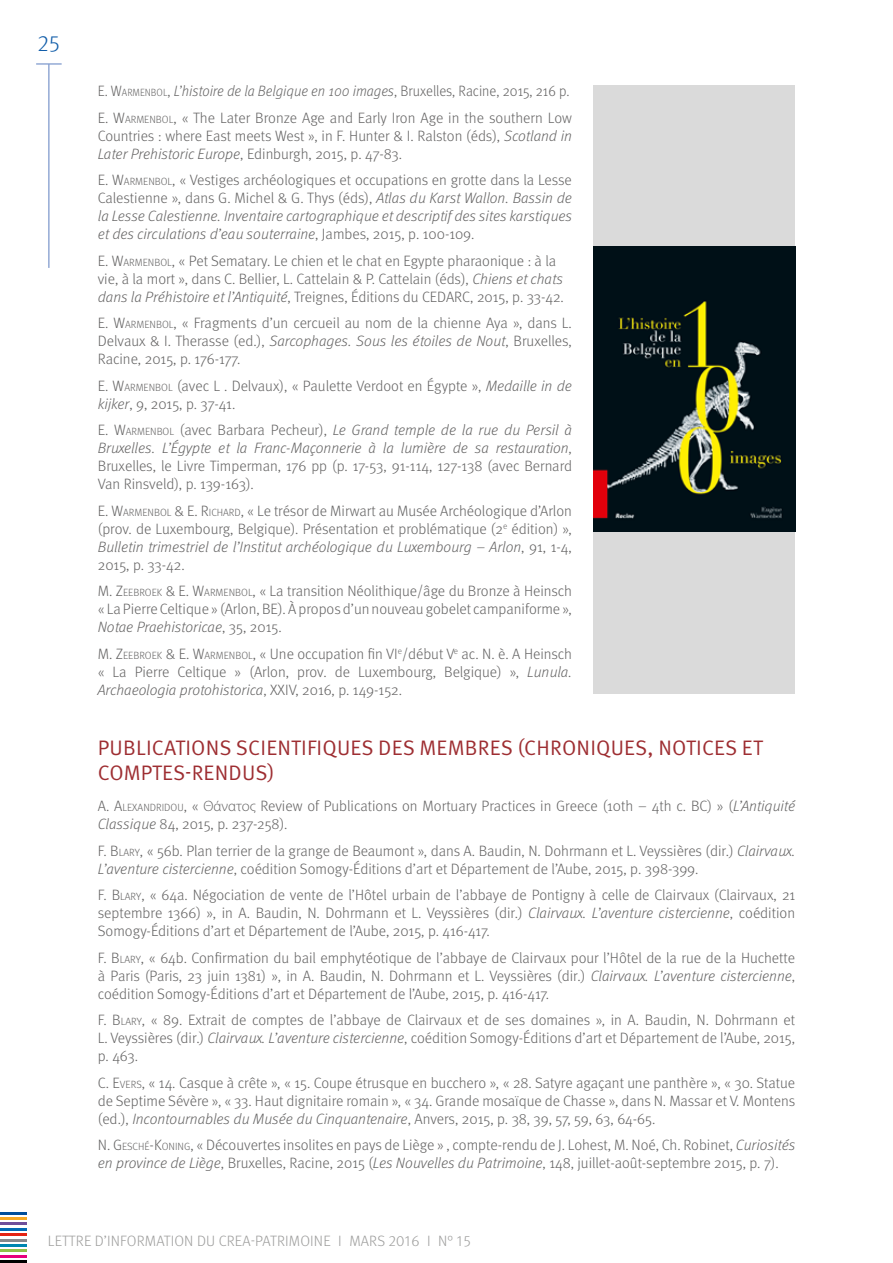
<style>
.page{position:relative;width:893px;height:1263px;background:#fff}
.page>*{position:absolute;margin:0;border:0;box-sizing:border-box;transform-origin:0 0}
.t1{font:300 22.5px "Meta OT";color:#115da9}
.t2{font:21px/25.2px "Meta OT Norm";letter-spacing:.01em;color:#9e2e32}
.t3{font:300 15px/18px "Meta OT";color:#646363;text-align:justify}
.t4{font:italic 300 15px/18px "Meta OT";color:#646363;text-align:justify}
.t5{font:300 15px/26.5px "Meta OT";color:#646363;scale:.94 1}
.t6{font:300 15px "Meta OT";letter-spacing:.01em;color:#9d9d9c}
.s1{font-style:inherit}
.s2{font-size:10.5px}
.s3{font-style:italic}
.s4{font-style:normal}
.s5{font-style:normal;font-size:10.5px}
.s6{font-family:"Myriad Pro"}
</style>
<div class="page">
<hr style="left:0;top:1255px;width:27px;height:2px;background:#e6007d">
<hr style="left:0;top:1260px;width:27px;height:3px;background:#000">
<hr style="left:0;top:1249px;width:27px;height:3px;background:#8fc148">
<hr style="left:0;top:1233px;width:27px;height:3px;background:#e42313">
<hr style="left:0;top:1228px;width:27px;height:2px;background:#006ab4">
<hr style="left:0;top:1244px;width:27px;height:3px;background:#0087b1">
<hr style="left:0;top:1212px;width:27px;height:2px;background:#004e9b">
<hr style="left:0;top:1222px;width:27px;height:3px;background:#6f4f9b">
<hr style="left:0;top:1239px;width:27px;height:2px;background:#86888c">
<hr style="left:0;top:1217px;width:27px;height:3px;background:#f7a823">
<svg style="left:36px;top:64px;width:26px;height:1px"></svg>
<hr style="left:49px;top:64px;width:1px;height:204px;background:#5d7fc0">
<div style="left:593px;top:85px;width:202px;height:608px;background:#dadada"></div>
<img style="left:593px;top:246px;width:202px;height:286px">
<h1 class="t1" style="left:37px;top:30px;width:24px">25</h1>
<p class="t5" style="left:98px;top:78px;width:506px"><span class="s1">E. W</span><span class="s2">ARMENBOL</span>, <span class="s3">L’histoire de la Belgique en 100 images</span>, Bruxelles, Racine, 2015, 216 p.<br><span class="s1">E. W</span><span class="s2">ARMENBOL</span>, « The Later Bronze Age and Early Iron Age in the southern Low</p>
<p class="t3" style="left:98px;top:127px;width:476px">Countries : where East meets West », in F. Hunter &amp; I. Ralston (éds), <span class="s3">Scotland in<br>Later Prehistoric Europe</span>, Edinburgh, 2015, p. 47-83.</p>
<p class="t4" style="left:98px;top:171px;width:476px"><span class="s4">E. W</span><span class="s5">ARMENBOL</span><span class="s4">, « Vestiges archéologiques et occupations en grotte dans la Lesse Calestienne », dans G. Michel &amp; G. Thys (éds),</span> Atlas du Karst Wallon. Bassin de la Lesse Calestienne. Inventaire cartographique et descriptif des sites karstiques et des circulations d’eau souterraine<span class="s4">, Jambes, 2015, p. 100-109.</span></p>
<p class="t3" style="left:98px;top:252px;width:468px;text-align:left"><span class="s1">E. W</span><span class="s2">ARMENBOL</span>, « Pet Sematary. Le chien et le chat en Egypte pharaonique : à la vie, à la mort », dans C. Bellier, L. Cattelain &amp; P. Cattelain (éds), <span class="s3">Chiens et chats dans la Préhistoire et l’Antiquité</span>, Treignes, Éditions du CEDARC, 2015, p. 33-42.</p>
<p class="t3" style="left:98px;top:314px;width:476px"><span class="s1">E. W</span><span class="s2">ARMENBOL</span>, « Fragments d’un cercueil au nom de la chienne Aya », dans L.<br>Delvaux &amp; I. Therasse (ed.), <span class="s3">Sarcophages. Sous les étoiles de Nout</span>, Bruxelles, Racine, 2015, p. 176-177.</p>
<p class="t3" style="left:98px;top:377px;width:476px"><span class="s1">E. W</span><span class="s2">ARMENBOL</span> (avec L . Delvaux), « Paulette Verdoot en Égypte », <span class="s3">Medaille in de kijker</span>, 9, 2015, p. 37-41.</p>
<p class="t3" style="left:98px;top:421px;width:476px"><span class="s1">E. W</span><span class="s2">ARMENBOL</span> (avec Barbara Pecheur), <span class="s3">Le Grand temple de la rue du Persil à Bruxelles. L’Égypte et la Franc-Maçonnerie à la lumière de sa restauration</span>, Bruxelles, le Livre Timperman, 176 pp (p. 17-53, 91-114, 127-138 (avec Bernard Van Rinsveld), p. 139-163).</p>
<p class="t3" style="left:98px;top:502px;width:476px"><span class="s1">E. W</span><span class="s2">ARMENBOL</span> <span class="s1">&amp; E. R</span><span class="s2">ICHARD</span>, « Le trésor de Mirwart au Musée Archéologique d’Arlon (prov. de Luxembourg, Belgique). Présentation et problématique (2<sup>e</sup> édition) », <span class="s3">Bulletin trimestriel de l’Institut archéologique du Luxembourg – Arlon</span>, 91, 1-4, 2015, p. 33-42.</p>
<p class="t3" style="left:98px;top:582px;width:476px"><span class="s1">M. Z</span><span class="s2">EEBROEK</span> <span class="s1">&amp; E. W</span><span class="s2">ARMENBOL</span>, « La transition Néolithique/âge du Bronze à Heinsch « La Pierre Celtique » (Arlon, BE). À propos d’un nouveau gobelet campaniforme », <span class="s3">Notae Praehistoricae</span>, 35, 2015.</p>
<p class="t3" style="left:98px;top:645px;width:476px"><span class="s1">M. Z</span><span class="s2">EEBROEK</span> <span class="s1">&amp; E. W</span><span class="s2">ARMENBOL</span>, « Une occupation fin VI<sup>e</sup>/début V<sup>e</sup> ac. N. è. A Heinsch « La Pierre Celtique » (Arlon, prov. de Luxembourg, Belgique) », <span class="s3">Lunula.<br>Archaeologia protohistorica</span>, XXIV, 2016, p. 149-152.</p>
<h2 class="t2" style="left:98px;top:735px;width:666px">PUBLICATIONS SCIENTIFIQUES DES MEMBRES (CHRONIQUES, NOTICES ET<br>COMPTES-RENDUS)</h2>
<p class="t3" style="left:98px;top:797px;width:699px"><span class="s1">A. A</span><span class="s2">LEXANDRIDOU</span>, « <span class="s6">Θάνατος</span> Review of Publications on Mortuary Practices in Greece (10th – 4th c. BC) » (<span class="s3">L’Antiquité<br>Classique</span> 84, 2015, p. 237-258).</p>
<p class="t3" style="left:98px;top:842px;width:699px"><span class="s1">F. B</span><span class="s2">LARY</span>, « 56b. Plan terrier de la grange de Beaumont », dans A. Baudin, N. Dohrmann et L. Veyssières (dir.) <span class="s3">Clairvaux.<br>L’aventure cistercienne</span>, coédition Somogy-Éditions d’art et Département de l’Aube, 2015, p. 398-399.</p>
<p class="t3" style="left:98px;top:886px;width:699px"><span class="s1">F. B</span><span class="s2">LARY</span>, « 64a. Négociation de vente de l’Hôtel urbain de l’abbaye de Pontigny à celle de Clairvaux (Clairvaux, 21 septembre 1366) », in A. Baudin, N. Dohrmann et L. Veyssières (dir.) <span class="s3">Clairvaux. L’aventure cistercienne</span>, coédition Somogy-Éditions d’art et Département de l’Aube, 2015, p. 416-417.</p>
<p class="t3" style="left:98px;top:949px;width:699px"><span class="s1">F. B</span><span class="s2">LARY</span>, « 64b. Confirmation du bail emphytéotique de l’abbaye de Clairvaux pour l’Hôtel de la rue de la Huchette à Paris (Paris, 23 juin 1381) », in A. Baudin, N. Dohrmann et L. Veyssières (dir.) <span class="s3">Clairvaux. L’aventure cistercienne</span>, coédition Somogy-Éditions d’art et Département de l’Aube, 2015, p. 416-417.</p>
<p class="t3" style="left:98px;top:1011px;width:699px"><span class="s1">F. B</span><span class="s2">LARY</span>, « 89. Extrait de comptes de l’abbaye de Clairvaux et de ses domaines », in A. Baudin, N. Dohrmann et L. Veyssières (dir.) <span class="s3">Clairvaux. L’aventure cistercienne</span>, coédition Somogy-Éditions d’art et Département de l’Aube, 2015, p. 463.</p>
<p class="t3" style="left:98px;top:1074px;width:699px"><span class="s1">C. E</span><span class="s2">VERS</span>, « 14. Casque à crête », « 15. Coupe étrusque en bucchero », « 28. Satyre agaçant une panthère », « 30. Statue de Septime Sévère », « 33. Haut dignitaire romain », « 34. Grande mosaïque de Chasse », dans N. Massar et V. Montens (ed.), <span class="s3">Incontournables du Musée du Cinquantenaire</span>, Anvers, 2015, p. 38, 39, 57, 59, 63, 64-65.</p>
<p class="t3" style="left:98px;top:1136px;width:699px"><span class="s1">N . G</span> <span class="s2">ESCHÉ</span><span class="s1">-K</span><span class="s2">ONING</span>, « Découvertes insolites en pays de Liège » , compte-rendu de J. Lohest, M. Noé, Ch. Robinet, <span class="s3">Curiosités en province de Liège</span>, Bruxelles, Racine, 2015 (<span class="s3">Les Nouvelles du Patrimoine</span>, 148, juillet-août-septembre 2015, p. 7).</p>
<p class="t6" style="left:48px;top:1232px;width:425px">LETTRE D’INFORMATION DU CREA-PATRIMOINE I MARS 2016 I N° 15</p>
</div>
